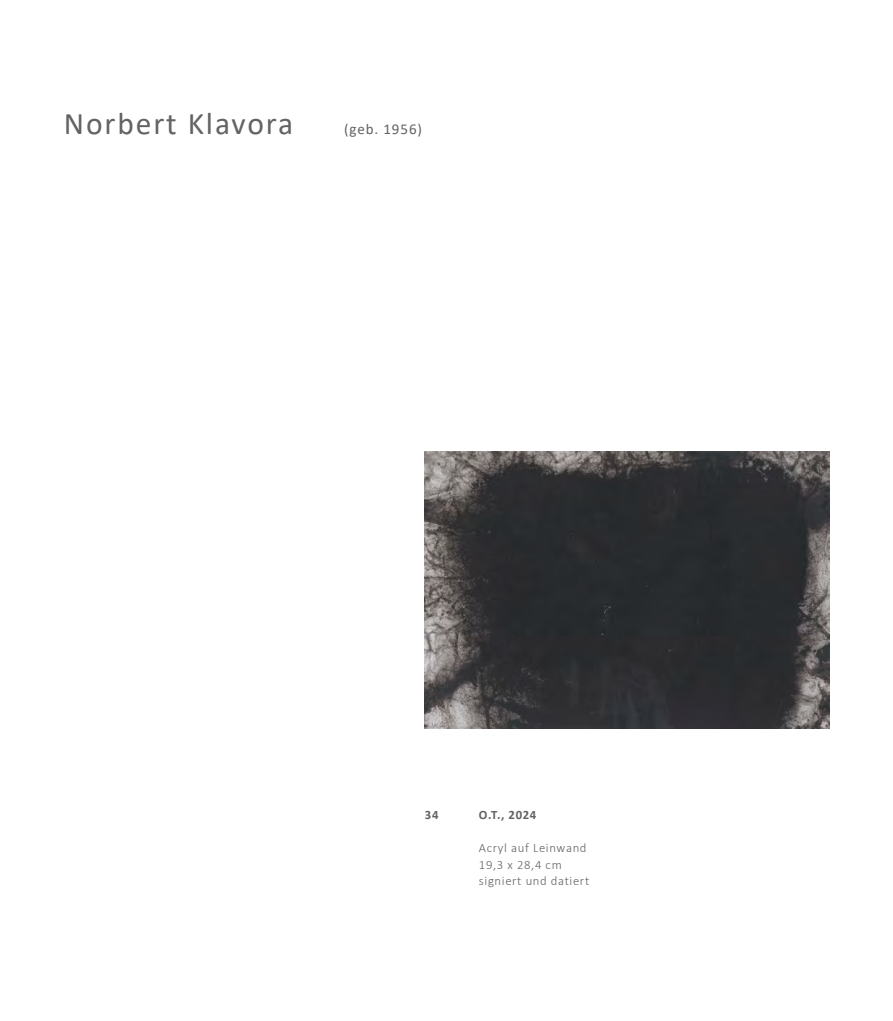
<style>
.page{position:relative;width:893px;height:1021px;background:#fff}
.page>*{position:absolute;margin:0;border:0;box-sizing:border-box;transform-origin:0 0}
.t1{font:31.5px "Calibri";letter-spacing:.06em;color:#646363}
.t2{font:15px "Calibri";letter-spacing:.06em;color:#646363}
.t3{font:300 12.75px "Calibri";letter-spacing:.05em;color:#646363}
.t4{font:700 12.75px "Calibri";letter-spacing:.05em;color:#646363}
</style>
<div class="page">
<img style="left:425px;top:452px;width:404px;height:276px">
<p class="t1" style="left:64px;top:102px;width:231px">Norbert Klavora</p>
<p class="t2" style="left:344px;top:119px;width:80px">(geb. 1956)</p>
<p class="t4" style="left:425px;top:806px;width:15px">34</p>
<p class="t4" style="left:479px;top:806px;width:59px">O.T., 2024</p>
<p class="t3" style="left:479px;top:840px;width:109px">Acryl auf Leinwand</p>
<p class="t3" style="left:479px;top:856px;width:84px">19,3 x 28,4 cm</p>
<p class="t3" style="left:479px;top:873px;width:112px">signiert und datiert</p>
</div>
